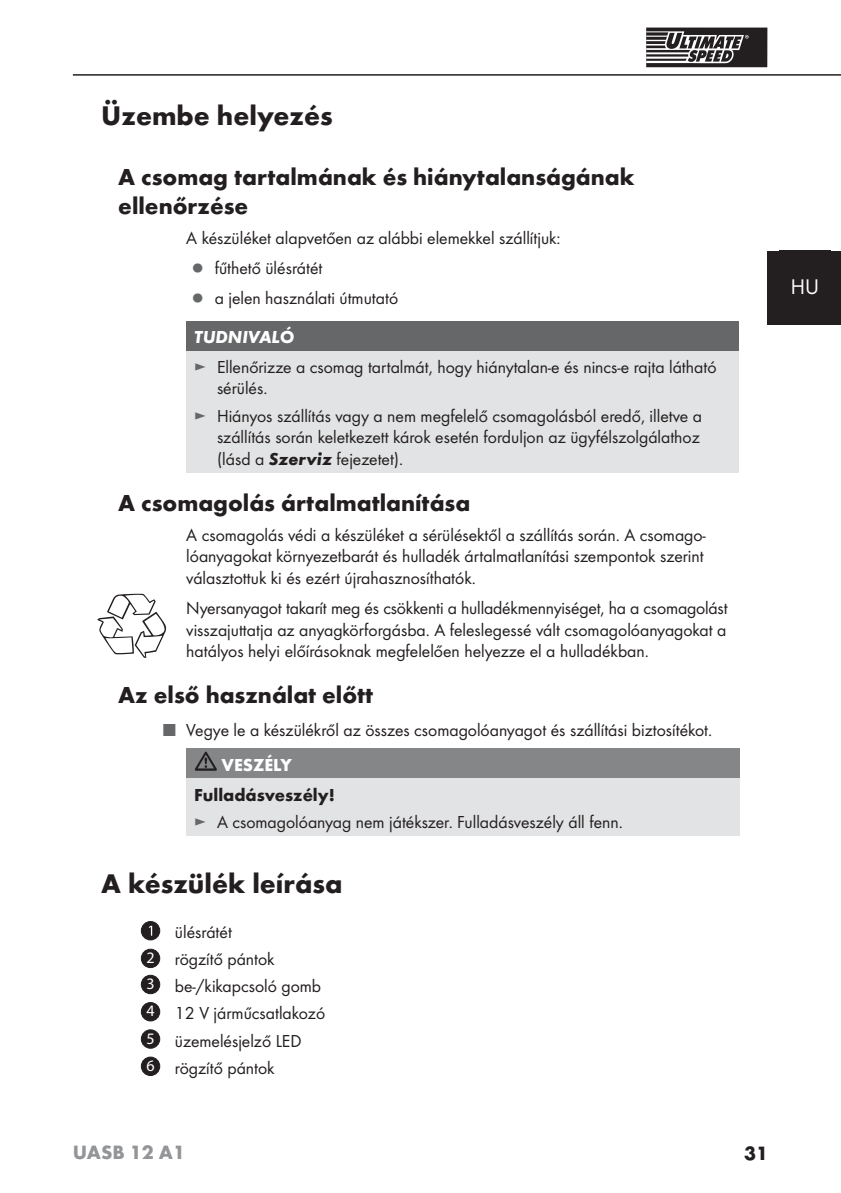
<style>
.page{position:relative;width:841px;height:1193px;background:#fff}
.page>*{position:absolute;margin:0;border:0;box-sizing:border-box;transform-origin:0 0}
.t1{font:700 28px "Futura";color:#231f20}
.t2{font:700 24px/28.8px "Futura";color:#231f20}
.t3{font:22px "Futura Boo";color:#fff}
.t4{font:700 20px "Futura";color:#939598}
.t5{font:700 20px "Futura";color:#231f20}
.t6{font:18px/21.6px "Futura Boo";color:#231f20}
.t7{font:700 18px "Futura";color:#231f20}
.t8{font:italic 700 18px "Futura";color:#fff}
.t9{font:700 18px "Futura";color:#fff}
.s1{color:#656769}
.s2{font-family:"Futura";font-weight:700;font-style:italic}
.s3{font-family:"Myriad";font-size:16px;color:#fff}
</style>
<div class="page">
<hr style="left:73px;top:74px;width:768px;height:2px;background:#231f20">
<div style="left:768px;top:251px;width:73px;height:73px;background:#231f20"></div>
<div style="left:646px;top:28px;width:121px;height:39px;background:#231f20"></div>
<svg style="left:646px;top:31px;width:102px;height:32px"></svg>
<div style="left:186px;top:321px;width:553px;height:30px;background:#656769"></div>
<div style="left:186px;top:351px;width:553px;height:122px;background:#e2e3e4"></div>
<div style="left:186px;top:748px;width:553px;height:31px;background:#848688"></div>
<div style="left:186px;top:779px;width:553px;height:57px;background:#e2e3e4"></div>
<svg style="left:195px;top:752px;width:22px;height:19px"></svg>
<div style="left:141px;top:921px;width:19px;height:19px;background:#231f20;border-radius:50%"></div>
<div style="left:141px;top:921px;width:19px;height:19px;border:1px solid #231f20;border-radius:50%"></div>
<svg style="left:149px;top:926px;width:3px;height:10px"></svg>
<div style="left:141px;top:949px;width:19px;height:19px;background:#231f20;border-radius:50%"></div>
<div style="left:141px;top:949px;width:19px;height:19px;border:1px solid #231f20;border-radius:50%"></div>
<div style="left:141px;top:975px;width:19px;height:19px;background:#231f20;border-radius:50%"></div>
<div style="left:141px;top:975px;width:19px;height:19px;border:1px solid #231f20;border-radius:50%"></div>
<div style="left:141px;top:1003px;width:19px;height:18px;background:#231f20;border-radius:50%"></div>
<div style="left:141px;top:1002px;width:19px;height:19px;border:1px solid #231f20;border-radius:50%"></div>
<div style="left:141px;top:1030px;width:19px;height:18px;background:#231f20;border-radius:50%"></div>
<div style="left:141px;top:1029px;width:19px;height:20px;border:1px solid #231f20;border-radius:50%"></div>
<div style="left:141px;top:1057px;width:19px;height:18px;background:#231f20;border-radius:50%"></div>
<div style="left:141px;top:1057px;width:19px;height:19px;border:1px solid #231f20;border-radius:50%"></div>
<svg style="left:97px;top:594px;width:69px;height:64px"></svg>
<h1 class="t1" style="left:101px;top:105px;width:233px">Üzembe helyezés</h1>
<h2 class="t2" style="left:118px;top:165px;width:518px">A csomag tartalmának és hiánytalanságának ellenőrzése</h2>
<p class="t6" style="left:192px;top:224px;width:370px;line-height:30.2px;text-indent:-6px">A készüléket alapvetően az alábbi elemekkel szállítjuk: <span class="s1">▯</span> fűthető ülésrátét<br><span class="s1">▯</span> a jelen használati útmutató</p>
<p class="t8" style="left:194px;top:331px;width:101px">TUDNIVALÓ</p>
<p class="t6" style="left:217px;top:357px;width:501px;text-indent:-23px"><span class="s1">►</span> Ellenőrizze a csomag tartalmát, hogy hiánytalan-e és nincs-e rajta látható sérülés.</p>
<p class="t6" style="left:217px;top:406px;width:486px;text-align:justify;text-indent:-23px"><span class="s1">►</span> Hiányos szállítás vagy a nem megfelelő csomagolásból eredő, illetve a szállítás során keletkezett károk esetén forduljon az ügyfélszolgálathoz (lásd a <span class="s2">Szerviz</span> fejezetet).</p>
<h2 class="t2" style="left:118px;top:490px;width:353px">A csomagolás ártalmatlanítása</h2>
<p class="t6" style="left:186px;top:525px;width:521px;text-align:justify">A csomagolás védi a készüléket a sérülésektől a szállítás során. A csomago&shy;lóanyagokat környezetbarát és hulladék ártalmatlanítási szempontok szerint választottuk ki és ezért újrahasznosíthatók.</p>
<p class="t6" style="left:186px;top:598px;width:543px;text-align:justify">Nyersanyagot takarít meg és csökkenti a hulladékmennyiséget, ha a csomagolást visszajuttatja az anyagkörforgásba. A feleslegessé vált csomagolóanyagokat a hatályos helyi előírásoknak megfelelően helyezze el a hulladékban.</p>
<h2 class="t2" style="left:118px;top:683px;width:256px">Az első használat előtt</h2>
<p class="t6" style="left:164px;top:720px;width:550px"><span class="s1">■</span> Vegye le a készülékről az összes csomagolóanyagot és szállítási biztosítékot.</p>
<p class="t9" style="left:221px;top:758px;width:72px">VESZÉLY</p>
<p class="t7" style="left:194px;top:788px;width:142px">Fulladásveszély!</p>
<p class="t6" style="left:194px;top:812px;width:430px"><span class="s1">►</span> A csomagolóanyag nem játékszer. Fulladásveszély áll fenn.</p>
<h1 class="t1" style="left:101px;top:873px;width:243px">A készülék leírása</h1>
<p class="t6" style="left:146px;top:919px;width:180px;line-height:27.2px;text-indent:29px">ülésrátét<br><span class="s3">2</span> rögzítő pántok<br><sup>3</sup> be-/kikapcsoló gomb<br><sup>4</sup> 12 V járműcsatlakozó<br><sup>5</sup> üzemelésjelző LED<br><sup>6</sup> rögzítő pántok</p>
<p class="t4" style="left:73px;top:1144px;width:114px">UASB 12 A1</p>
<p class="t5" style="left:744px;top:1145px;width:25px">31</p>
<p class="t3" style="left:790px;top:277px;width:30px">HU</p>
</div>
